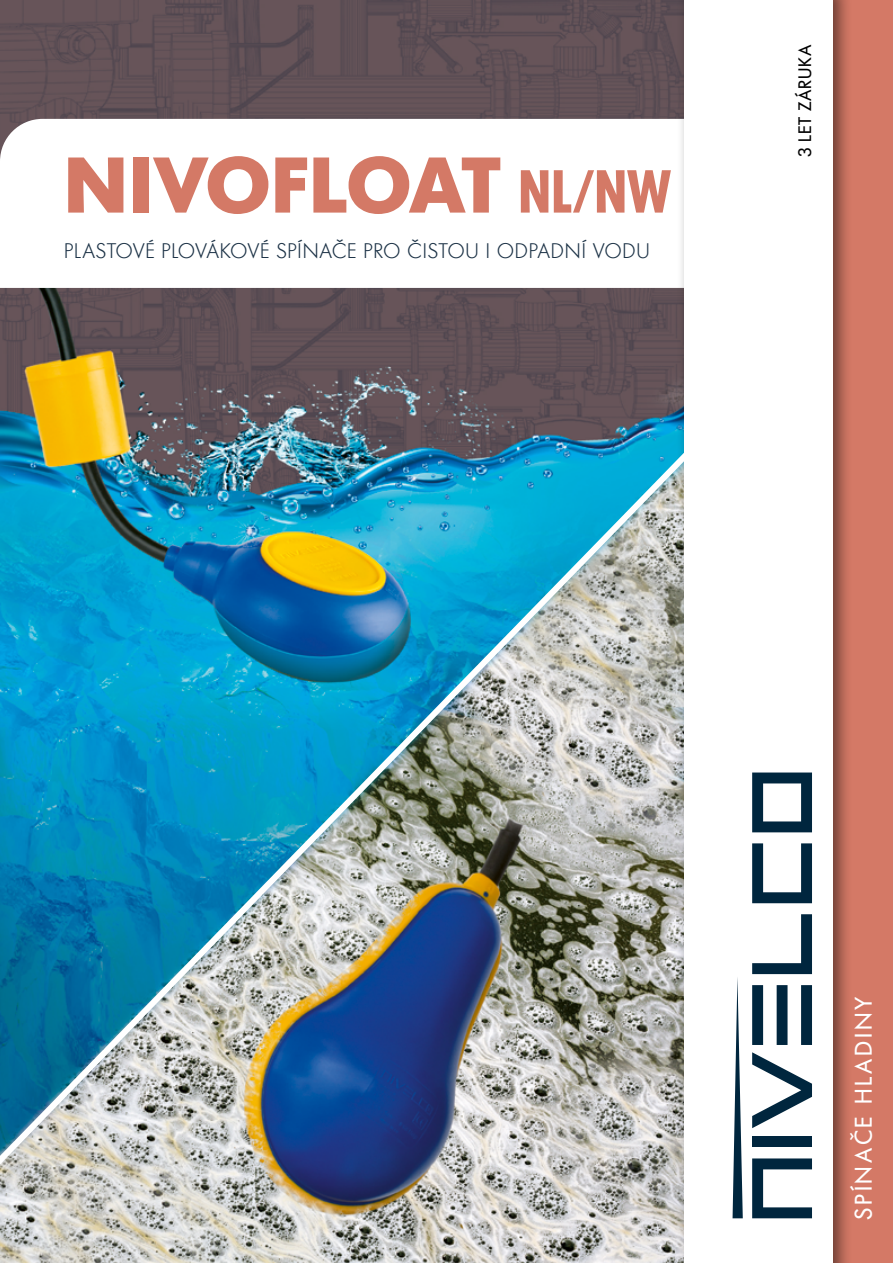
<style>
.page{position:relative;width:893px;height:1263px;background:#fff}
.page>*{position:absolute;margin:0;border:0;box-sizing:border-box;transform-origin:0 0}
.t1{font:700 78px "Futura BQ";letter-spacing:-.01em;color:#d47966}
.t2{font:24px "Futura BQ";letter-spacing:.11em;color:#fff}
.t3{font:300 21px "Futura BQ";letter-spacing:.01em;color:#1c3246}
.t4{font:18px "Futura BQ";letter-spacing:.04em;color:#000}
.s1{font-stretch:condensed;font-size:60px}
</style>
<div class="page">
<img style="left:0;top:0;width:676px;height:1263px">
<div style="left:829px;top:0;width:64px;height:1263px;background:#d47966"></div>
<svg style="left:0;top:119px;width:676px;height:169px"></svg>
<div style="left:676px;top:0;width:176px;height:1263px;background:#000;opacity:.5"></div>
<div style="left:684px;top:0;width:148px;height:1263px;background:#fff"></div>
<svg style="left:752px;top:843px;width:60px;height:60px"></svg>
<svg style="left:752px;top:772px;width:60px;height:60px"></svg>
<svg style="left:752px;top:1158px;width:60px;height:60px"></svg>
<svg style="left:752px;top:1052px;width:60px;height:76px"></svg>
<svg style="left:752px;top:914px;width:60px;height:60px"></svg>
<svg style="left:752px;top:985px;width:60px;height:60px"></svg>
<div style="left:752px;top:1136px;width:60px;height:11px;background:#00263e"></div>
<svg style="left:732px;top:977px;width:11px;height:241px"></svg>
<img style="left:0;top:444px;width:684px;height:766px">
<h1 class="t1" style="left:64px;top:134px;width:609px">NIVOFLOAT <span class="s1">NL/NW</span></h1>
<p class="t3" style="left:64px;top:237px;width:588px">PLASTOVÉ PLOVÁKOVÉ SPÍNAČE PRO ČISTOU I ODPADNÍ VODU</p>
<p class="t4" style="left:793px;top:157px;width:114px;rotate:-90deg">3 LET ZÁRUKA</p>
<p class="t2" style="left:848px;top:1220px;width:225px;rotate:-90deg">SPÍNAČE HLADINY</p>
</div>
